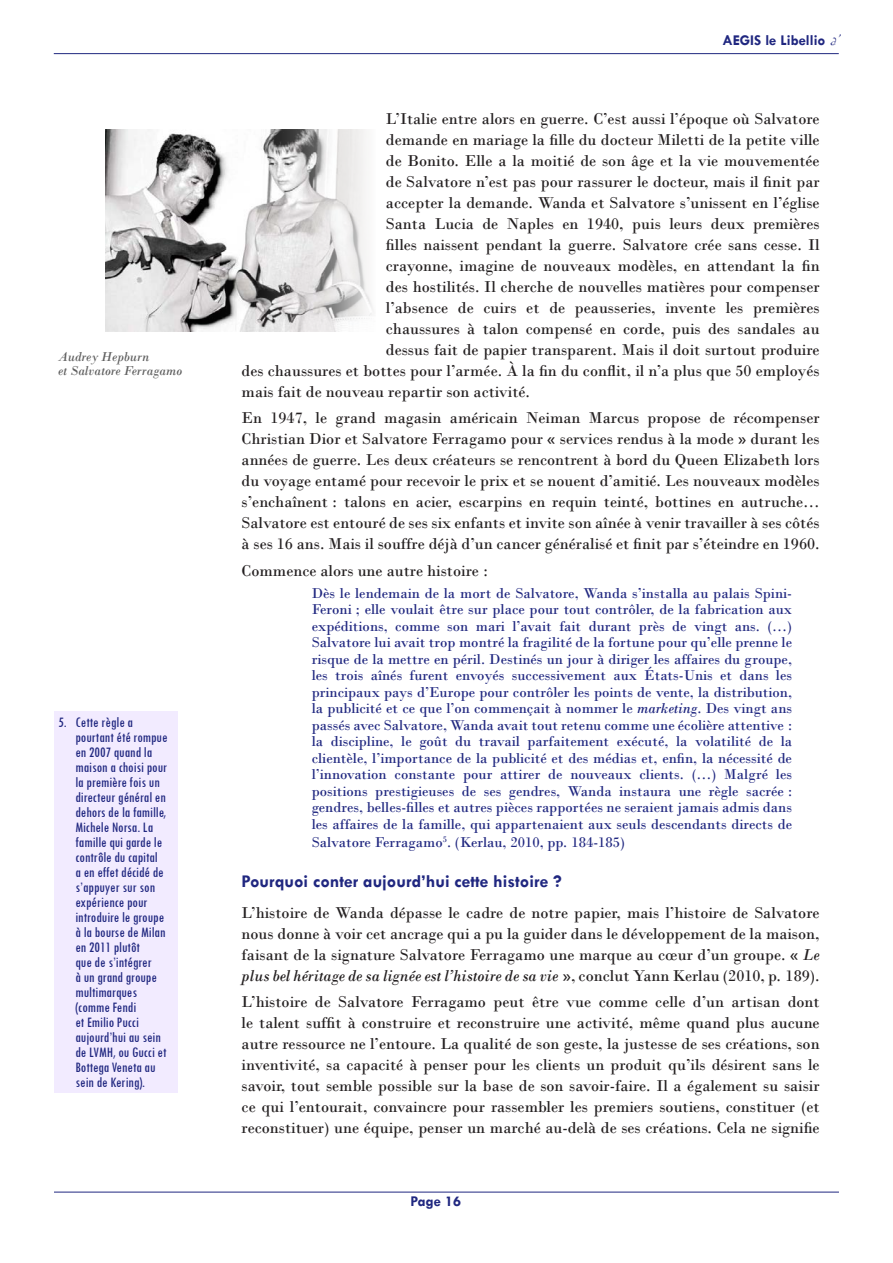
<style>
.page{position:relative;width:893px;height:1263px;background:#fff}
.page>*{position:absolute;margin:0;border:0;box-sizing:border-box;transform-origin:0 0}
.Article_-_Sous_titre{font:700 18px "Tw Cen";color:#202780}
.Article_-_Texte{font:16.5px/21px "Bodoni";color:#231f20;text-align:justify}
.Article_-_Extraits{font:15px/16.5px "Bodoni";color:#202780;text-align:justify}
.t1{font:condensed 15px/15px "Tw Cen";color:#202780}
.t2{font:700 15px "Tw Cen";color:#202780}
.Article_-_Légendes_p{font:italic 13.5px/13.5px "Bodoni";color:#5f5f5f}
.s1{font-family:"French Script";font-weight:400;font-style:italic;font-size:16.5px}
.s2{font-style:italic}
</style>
<div class="page">
<hr style="left:54px;top:1192px;width:785px;height:1px;background:#202780">
<hr style="left:54px;top:53px;width:785px;height:1px;background:#202780">
<div style="left:54px;top:711px;width:123px;height:382px;background:#f2ebff"></div>
<img style="left:105px;top:129px;width:268px;height:203px">
<p class="Article_-_Légendes_p" style="left:58px;top:350px;width:125px">Audrey Hepburn<br>et Salvatore Ferragamo</p>
<p class="t1" style="left:75px;top:714px;width:94px;text-indent:-17px">5. Cette règle a pourtant été rompue en 2007 quand la maison a choisi pour la première fois un directeur général en dehors de la famille,<br>Michele Norsa. La famille qui garde le contrôle du capital<br>a en effet décidé de s’appuyer sur son expérience pour introduire le groupe à la bourse de Milan en 2011 plutôt<br>que de s’intégrer<br>à un grand groupe multimarques (comme Fendi<br>et Emilio Pucci aujourd’hui au sein de LVMH, ou Gucci et<br>Bottega Veneta au sein de Kering).</p>
<p class="t2" style="left:722px;top:31px;width:124px">AEGIS le Libellio <span class="s1">d’</span></p>
<p class="Article_-_Texte" style="left:386px;top:108px;width:435px">L’Italie entre alors en guerre. C’est aussi l’époque où Salvatore</p>
<p class="Article_-_Texte" style="left:386px;top:129px;width:435px">demande en mariage la fille du docteur Miletti de la petite ville</p>
<p class="Article_-_Texte" style="left:386px;top:150px;width:435px">de Bonito. Elle a la moitié de son âge et la vie mouvementée</p>
<p class="Article_-_Texte" style="left:386px;top:171px;width:435px">de Salvatore n’est pas pour rassurer le docteur, mais il finit par</p>
<p class="Article_-_Texte" style="left:386px;top:192px;width:435px">accepter la demande. Wanda et Salvatore s’unissent en l’église</p>
<p class="Article_-_Texte" style="left:386px;top:213px;width:435px">Santa Lucia de Naples en 1940, puis leurs deux premières</p>
<p class="Article_-_Texte" style="left:386px;top:234px;width:435px">filles naissent pendant la guerre. Salvatore crée sans cesse. Il</p>
<p class="Article_-_Texte" style="left:386px;top:255px;width:435px">crayonne, imagine de nouveaux modèles, en attendant la fin</p>
<p class="Article_-_Texte" style="left:386px;top:276px;width:435px">des hostilités. Il cherche de nouvelles matières pour compenser</p>
<p class="Article_-_Texte" style="left:386px;top:297px;width:435px">l’absence de cuirs et de peausseries, invente les premières</p>
<p class="Article_-_Texte" style="left:386px;top:318px;width:435px">chaussures à talon compensé en corde, puis des sandales au</p>
<p class="Article_-_Texte" style="left:386px;top:339px;width:435px">dessus fait de papier transparent. Mais il doit surtout produire</p>
<p class="Article_-_Texte" style="left:242px;top:360px;width:579px">des chaussures et bottes pour l’armée. À la fin du conflit, il n’a plus que 50 employés</p>
<p class="Article_-_Texte" style="left:242px;top:381px;width:290px">mais fait de nouveau repartir son activité.</p>
<p class="Article_-_Texte" style="left:242px;top:407px;width:580px">En 1947, le grand magasin américain Neiman Marcus propose de récompenser Christian Dior et Salvatore Ferragamo pour « services rendus à la mode » durant les années de guerre. Les deux créateurs se rencontrent à bord du Queen Elizabeth lors du voyage entamé pour recevoir le prix et se nouent d’amitié. Les nouveaux modèles s’enchaînent : talons en acier, escarpins en requin teinté, bottines en autruche… Salvatore est entouré de ses six enfants et invite son aînée à venir travailler à ses côtés à ses 16 ans. Mais il souffre déjà d’un cancer généralisé et finit par s’éteindre en 1960.</p>
<p class="Article_-_Texte" style="left:242px;top:560px;width:248px">Commence alors une autre histoire :</p>
<p class="Article_-_Extraits" style="left:312px;top:585px;width:482px">Dès le lendemain de la mort de Salvatore, Wanda s’installa au palais Spini-Feroni ; elle voulait être sur place pour tout contrôler, de la fabrication aux expéditions, comme son mari l’avait fait durant près de vingt ans. (…)<br>Salvatore lui avait trop montré la fragilité de la fortune pour qu’elle prenne le risque de la mettre en péril. Destinés un jour à diriger les affaires du groupe, les trois aînés furent envoyés successivement aux États-Unis et dans les principaux pays d’Europe pour contrôler les points de vente, la distribution, la publicité et ce que l’on commençait à nommer le <span class="s2">marketing</span>. Des vingt ans passés avec Salvatore, Wanda avait tout retenu comme une écolière attentive : la discipline, le goût du travail parfaitement exécuté, la volatilité de la clientèle, l’importance de la publicité et des médias et, enfin, la nécessité de l’innovation constante pour attirer de nouveaux clients. (…) Malgré les positions prestigieuses de ses gendres, Wanda instaura une règle sacrée : gendres, belles-filles et autres pièces rapportées ne seraient jamais admis dans les affaires de la famille, qui appartenaient aux seuls descendants directs de</p>
<p class="Article_-_Extraits" style="left:312px;top:834px;width:315px">Salvatore Ferragamo<sup>5</sup>. (Kerlau, 2010, pp. 184-185)</p>
<p class="Article_-_Sous_titre" style="left:242px;top:870px;width:322px">Pourquoi conter aujourd’hui cette histoire ?</p>
<p class="Article_-_Texte" style="left:242px;top:902px;width:579px">L’histoire de Wanda dépasse le cadre de notre papier, mais l’histoire de Salvatore nous donne à voir cet ancrage qui a pu la guider dans le développement de la maison, faisant de la signature Salvatore Ferragamo une marque au cœur d’un groupe. « <span class="s2">Le plus bel héritage de sa lignée est l’histoire de sa vie</span> », conclut Yann Kerlau (2010, p. 189).</p>
<p class="Article_-_Texte" style="left:242px;top:991px;width:580px">L’histoire de Salvatore Ferragamo peut être vue comme celle d’un artisan dont le talent suffit à construire et reconstruire une activité, même quand plus aucune autre ressource ne l’entoure. La qualité de son geste, la justesse de ses créations, son inventivité, sa capacité à penser pour les clients un produit qu’ils désirent sans le savoir, tout semble possible sur la base de son savoir-faire. Il a également su saisir ce qui l’entourait, convaincre pour rassembler les premiers soutiens, constituer (et reconstituer) une équipe, penser un marché au-delà de ses créations. Cela ne signifie</p>
<p class="t2" style="left:410px;top:1192px;width:52px">Page 16</p>
</div>
